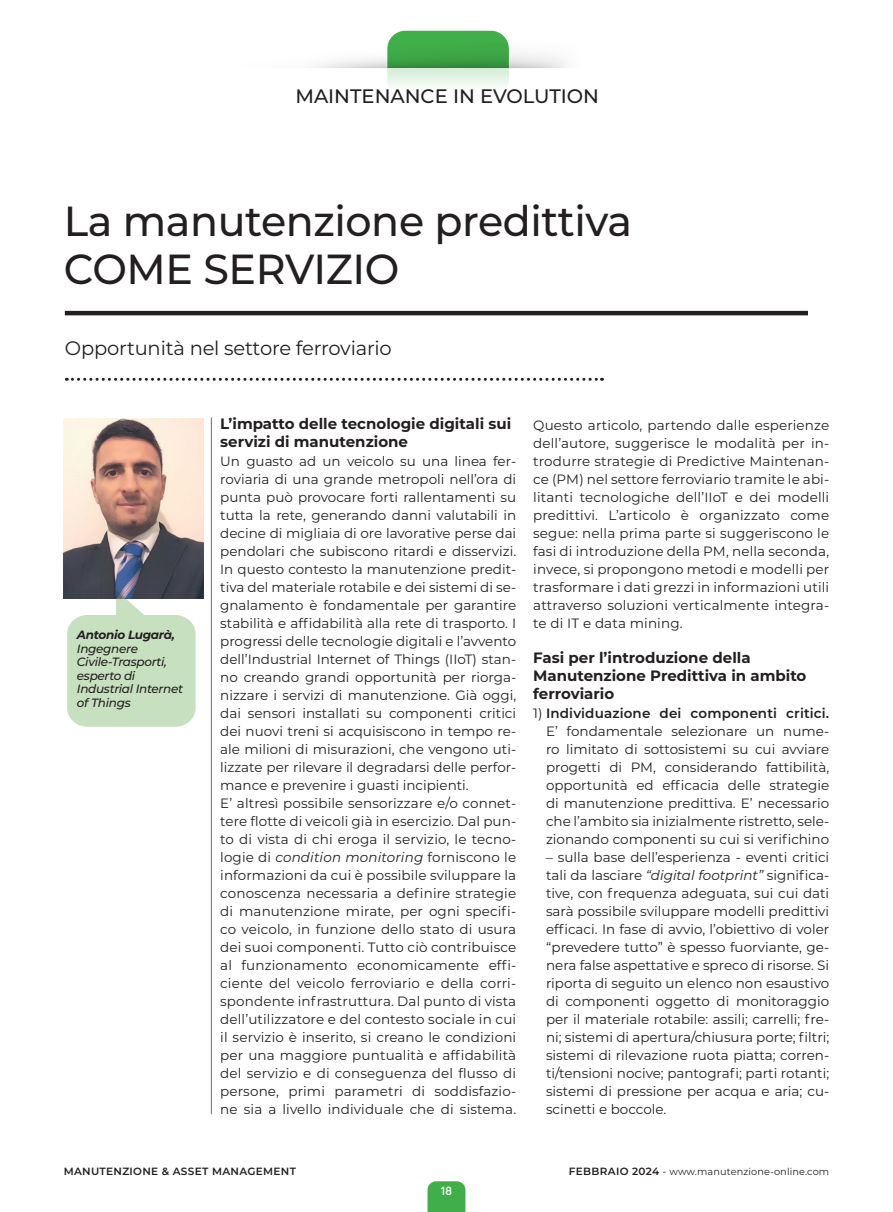
<style>
.page{position:relative;width:893px;height:1212px;background:#fff}
.page>*{position:absolute;margin:0;border:0;box-sizing:border-box;transform-origin:0 0}
.TITOLO{font:500 42px/48px "Montserrat";letter-spacing:-.01em;color:#231f20}
.SOMMARIO{font:19.5px "Montserrat";letter-spacing:-.01em;color:#231f20}
.t1{font:500 19.5px "Montserrat";color:#231f20}
.titolino_testo{font:700 15px/18px "Montserrat";color:#231f20}
.testo{font:13.5px/18px "Montserrat";color:#231f20;text-align:justify}
.didascalia_autore{font:italic 500 12px/13.5px "Montserrat";letter-spacing:-.025em;color:#231f20}
.didascalia_autore-2{font:italic 700 12px/13.5px "Montserrat";letter-spacing:-.025em;color:#231f20}
.t2{font:700 12px "Aaux Pro";color:#fff}
.t3{font:600 10.5px "Montserrat";letter-spacing:.03em;color:#231f20}
.t4{font:9.75px "Montserrat";letter-spacing:.01em;color:#231f20}
.s1{font-weight:500}
.s2{font-style:italic}
.s3{font-weight:600}
.s4{font-weight:600;font-size:10.5px}
.s5{font-size:10.5px}
</style>
<div class="page">
<hr style="left:65px;top:311px;width:743px;height:4px;background:#231f20">
<svg style="left:66px;top:378px;width:536px;height:3px"></svg>
<hr style="left:211px;top:417px;width:1px;height:697px;background:#6c6d70">
<img style="left:64px;top:418px;width:139px;height:181px">
<svg style="left:67px;top:590px;width:129px;height:137px;background:#c5d9bf"></svg>
<svg style="left:427px;top:1181px;width:38px;height:31px"></svg>
<div style="left:387px;top:31px;width:122px;height:67px;background:#40ae49;border-radius:18px"></div>
<svg style="left:387px;top:42px;width:122px;height:27px"></svg>
<img style="left:315px;top:51px;width:251px;height:17px">
<div style="left:238px;top:69px;width:373px;height:36px;background:#fff"></div>
<p class="t1" style="left:295px;top:82px;width:305px">MAINTENANCE IN EVOLUTION</p>
<p class="TITOLO" style="left:64px;top:196px;width:570px">La manutenzione predittiva<br>COME SERVIZIO</p>
<p class="SOMMARIO" style="left:65px;top:335px;width:328px">Opportunità nel settore ferroviario</p>
<p class="didascalia_autore-2" style="left:77px;top:628px;width:99px">Antonio Lugarà,<br><span class="s1">Ingegnere</span></p>
<p class="didascalia_autore" style="left:77px;top:655px;width:108px">Civile-Trasporti, esperto di<br>Industrial Internet of Things</p>
<p class="titolino_testo" style="left:220px;top:414px;width:292px">L’impatto delle tecnologie digitali sui servizi di manutenzione</p>
<p class="testo" style="left:220px;top:452px;width:297px">Un guasto ad un veicolo su una linea fer&shy;roviaria di una grande metropoli nell’ora di punta può provocare forti rallentamenti su tutta la rete, generando danni valutabili in decine di migliaia di ore lavorative perse dai pendolari che subiscono ritardi e disservizi.<br>In questo contesto la manutenzione predit&shy;tiva del materiale rotabile e dei sistemi di se&shy;gnalamento è fondamentale per garantire stabilità e affidabilità alla rete di trasporto. I progressi delle tecnologie digitali e l’avvento dell’Industrial Internet of Things (IIoT) stan&shy;no creando grandi opportunità per riorga&shy;nizzare i servizi di manutenzione. Già oggi, dai sensori installati su componenti critici dei nuovi treni si acquisiscono in tempo re&shy;ale milioni di misurazioni, che vengono uti&shy;lizzate per rilevare il degradarsi delle perfor&shy;mance e prevenire i guasti incipienti.</p>
<p class="testo" style="left:220px;top:794px;width:297px">E’ altresì possibile sensorizzare e/o connet&shy;tere flotte di veicoli già in esercizio. Dal pun&shy;to di vista di chi eroga il servizio, le tecno&shy;logie di <span class="s2">condition monitoring</span> forniscono le informazioni da cui è possibile sviluppare la conoscenza necessaria a definire strategie di manutenzione mirate, per ogni specifi&shy;co veicolo, in funzione dello stato di usura dei suoi componenti. Tutto ciò contribuisce al funzionamento economicamente effi&shy;ciente del veicolo ferroviario e della corri&shy;spondente infrastruttura. Dal punto di vista dell’utilizzatore e del contesto sociale in cui il servizio è inserito, si creano le condizioni per una maggiore puntualità e affidabilità del servizio e di conseguenza del flusso di persone, primi parametri di soddisfazio&shy;ne sia a livello individuale che di sistema.</p>
<p class="testo" style="left:533px;top:416px;width:297px">Questo articolo, partendo dalle esperienze dell’autore, suggerisce le modalità per in&shy;trodurre strategie di Predictive Maintenan&shy;ce (PM) nel settore ferroviario tramite le abi&shy;litanti tecnologiche dell’IIoT e dei modelli predittivi. L’articolo è organizzato come segue: nella prima parte si suggeriscono le fasi di introduzione della PM, nella seconda, invece, si propongono metodi e modelli per trasformare i dati grezzi in informazioni utili attraverso soluzioni verticalmente integra&shy;te di IT e data mining.</p>
<p class="titolino_testo" style="left:533px;top:648px;width:275px">Fasi per l’introduzione della<br>Manutenzione Predittiva in ambito ferroviario</p>
<p class="testo" style="left:546px;top:704px;width:285px;text-indent:-13px">1) <span class="s3">Individuazione dei componenti critici.<br></span>E’ fondamentale selezionare un nume&shy;ro limitato di sottosistemi su cui avviare progetti di PM, considerando fattibilità, opportunità ed efficacia delle strategie di manutenzione predittiva. E’ necessario che l’ambito sia inizialmente ristretto, sele&shy;zionando componenti su cui si verifichino</p>
<p class="testo" style="left:546px;top:848px;width:285px">– sulla base dell’esperienza - eventi critici tali da lasciare <span class="s2">“digital footprint”</span> significa&shy;tive, con frequenza adeguata, sui cui dati sarà possibile sviluppare modelli predittivi efficaci. In fase di avvio, l’obiettivo di voler “prevedere tutto” è spesso fuorviante, ge&shy;nera false aspettative e spreco di risorse. Si riporta di seguito un elenco non esaustivo di componenti oggetto di monitoraggio per il materiale rotabile: assili; carrelli; fre&shy;ni; sistemi di apertura/chiusura porte; filtri; sistemi di rilevazione ruota piatta; corren&shy;ti/tensioni nocive; pantografi; parti rotanti; sistemi di pressione per acqua e aria; cu&shy;scinetti e boccole.</p>
<p class="t3" style="left:64px;top:1164px;width:234px">MANUTENZIONE &amp; ASSET MANAGEMENT</p>
<p class="t4" style="left:569px;top:1165px;width:262px"><span class="s4">FEBBRAIO 2024</span> <span class="s5">-</span> www.manutenzione-online.com</p>
<p class="t2" style="left:441px;top:1183px;width:13px">18</p>
</div>
